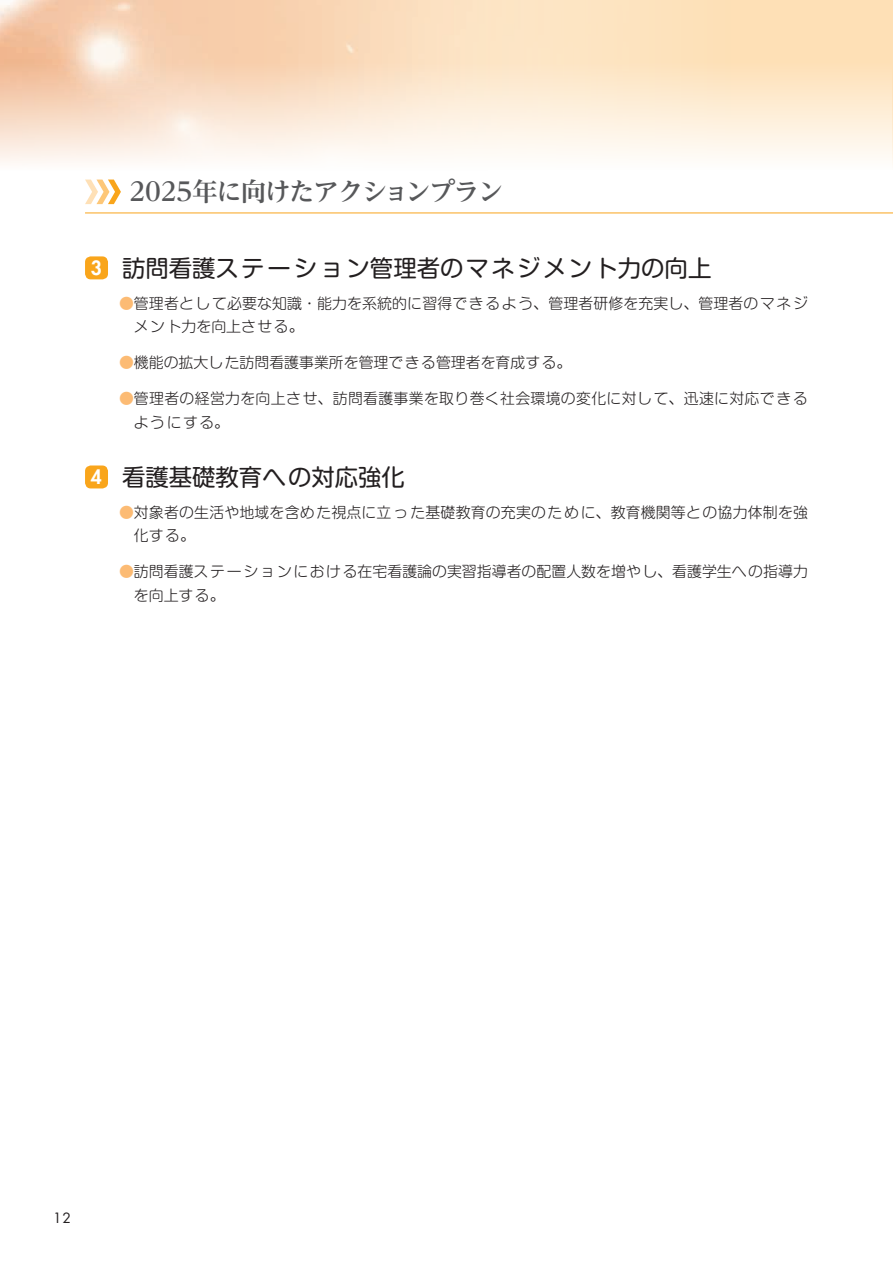
<style>
.page{position:relative;width:893px;height:1263px;background:#fff}
.page>*{position:absolute;margin:0;border:0;box-sizing:border-box;transform-origin:0 0}
.t1{font:700 25.5px "Reim Pro";letter-spacing:-.05em;color:#57585a}
.t2{font:23.4px "Shin M Go Pr 6";color:#231f20}
.t3{font:300 14.85px/23.4px "Shin M Go Pr 6";letter-spacing:.015em;color:#231f20}
.t4{font:13.8px "Futura Std";color:#231f20}
.s1{font-family:"Futura Std";font-weight:800;font-size:19.2px;color:#fff}
.s2{color:#fcbb74}
</style>
<div class="page">
<svg style="left:730px;top:0;width:162px;height:157px;background:#fde7c8"></svg>
<hr style="left:892px;top:0;width:1px;height:170px;background:#fee0b6">
<div style="left:85px;top:465px;width:23px;height:23px;background:#f9a51b;border-radius:6px"></div>
<div style="left:85px;top:256px;width:23px;height:23px;background:#f9a51b;border-radius:6px"></div>
<hr style="left:85px;top:213px;width:808px;height:1px;background:#f9a51b">
<svg style="left:85px;top:180px;width:36px;height:24px"></svg>
<h1 class="t1" style="left:129px;top:170px;width:376px">2025年に向けたアクションプラン</h1>
<h2 class="t2" style="left:91px;top:249px;width:622px"><span class="s1">3</span> 訪問看護ステーション管理者のマネジメント力の向上</h2>
<p class="t3" style="left:134px;top:290px;width:676px;text-indent:-15px"><span class="s2">●</span>管理者として必要な知識・能力を系統的に習得できるよう、管理者研修を充実し、管理者のマネジメント力を向上させる。</p>
<p class="t3" style="left:119px;top:350px;width:454px"><span class="s2">●</span>機能の拡大した訪問看護事業所を管理できる管理者を育成する。</p>
<p class="t3" style="left:134px;top:386px;width:676px;text-indent:-15px"><span class="s2">●</span>管理者の経営力を向上させ、訪問看護事業を取り巻く社会環境の変化に対して、迅速に対応できるようにする。</p>
<h2 class="t2" style="left:91px;top:458px;width:316px"><span class="s1">4</span> 看護基礎教育への対応強化</h2>
<p class="t3" style="left:134px;top:500px;width:675px;text-indent:-15px"><span class="s2">●</span>対象者の生活や地域を含めた視点に立った基礎教育の充実のために、教育機関等との協力体制を強化する。</p>
<p class="t3" style="left:134px;top:559px;width:675px;text-indent:-15px"><span class="s2">●</span>訪問看護ステーションにおける在宅看護論の実習指導者の配置人数を増やし、看護学生への指導力を向上する。</p>
<p class="t4" style="left:53px;top:1209px;width:19px">12</p>
</div>
